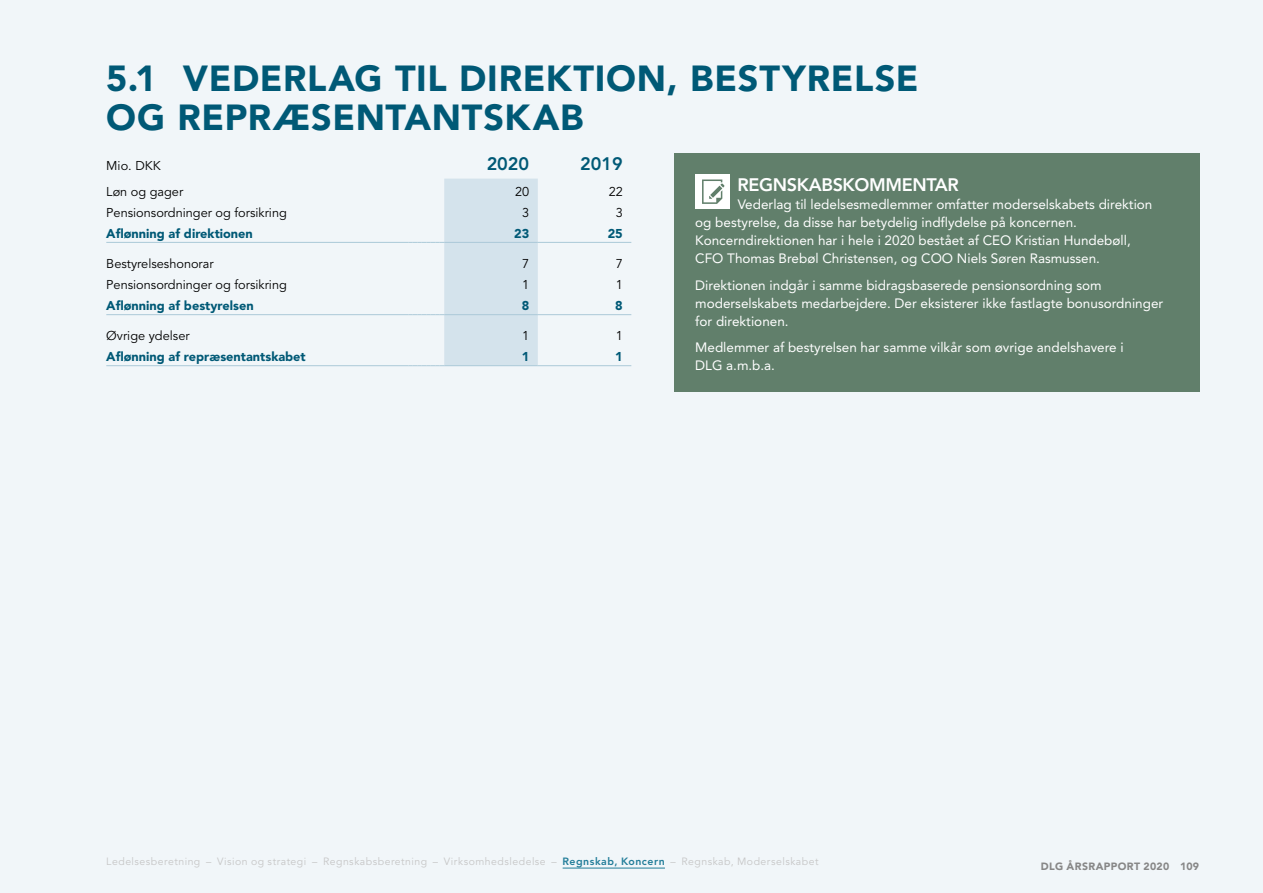
<style>
.page{position:relative;width:1263px;height:893px;background:#f1f6f9}
.page>*{position:absolute;margin:0;border:0;box-sizing:border-box;transform-origin:0 0}
.t1{font:900 36px/39px "Avenir LT Std";letter-spacing:.02em;color:#005976}
.t2{font:800 18px "Avenir LT Std";letter-spacing:-.02em;color:#fff}
.t3{font:800 18px "Avenir LT Std";color:#005976}
.t4{font:13.5px/18px "Avenir LT Std";color:#fff}
.t5{font:12.75px "Avenir LT Std";color:#000}
.t6{font:900 12.75px "Avenir LT Std";color:#005976}
.t7{font:10.5px "Avenir LT Std";letter-spacing:.05em;color:#c6c6c6}
.t8{font:900 10.5px "Avenir LT Std";letter-spacing:.035em;color:#878787}
.s1{font-weight:800;color:#227d99}
</style>
<div class="page">
<div style="left:674px;top:153px;width:526px;height:239px;background:#617f6b"></div>
<div style="left:695px;top:174px;width:34px;height:34px;background:#fff"></div>
<svg style="left:702px;top:179px;width:22px;height:25px"></svg>
<hr style="left:106px;top:242px;width:302px;height:1px;background:#abc9d8">
<hr style="left:106px;top:314px;width:302px;height:1px;background:#abc9d8">
<hr style="left:538px;top:242px;width:93px;height:1px;background:#abc9d8">
<hr style="left:538px;top:314px;width:93px;height:1px;background:#abc9d8">
<hr style="left:106px;top:365px;width:302px;height:1px;background:#abc9d8">
<svg style="left:408px;top:179px;width:130px;height:187px"></svg>
<hr style="left:444px;top:365px;width:94px;height:1px;background:#abc9d8">
<hr style="left:538px;top:365px;width:93px;height:1px;background:#abc9d8">
<hr style="left:563px;top:868px;width:102px;height:1px;background:#227d99">
<h1 class="t1" style="left:106px;top:59px;width:814px">5.1 VEDERLAG TIL DIREKTION, BESTYRELSE<br>OG REPRÆSENTANTSKAB</h1>
<p class="t5" style="left:106px;top:158px;width:56px">Mio. DKK</p>
<h2 class="t3" style="left:487px;top:153px;width:44px">2020</h2>
<h2 class="t3" style="left:580px;top:153px;width:44px">2019</h2>
<p class="t5" style="left:106px;top:184px;width:78px">Løn og gager</p>
<p class="t5" style="left:515px;top:184px;width:16px">20</p>
<p class="t5" style="left:609px;top:184px;width:16px">22</p>
<p class="t5" style="left:106px;top:205px;width:182px">Pensionsordninger og forsikring</p>
<p class="t5" style="left:522px;top:205px;width:9px">3</p>
<p class="t5" style="left:616px;top:205px;width:9px">3</p>
<p class="t6" style="left:106px;top:226px;width:148px">Aflønning af direktionen</p>
<p class="t6" style="left:514px;top:226px;width:17px">23</p>
<p class="t6" style="left:608px;top:226px;width:17px">25</p>
<p class="t5" style="left:106px;top:256px;width:109px">Bestyrelseshonorar</p>
<p class="t5" style="left:522px;top:256px;width:9px">7</p>
<p class="t5" style="left:616px;top:256px;width:9px">7</p>
<p class="t5" style="left:106px;top:277px;width:182px">Pensionsordninger og forsikring</p>
<p class="t5" style="left:522px;top:277px;width:9px">1</p>
<p class="t5" style="left:616px;top:277px;width:9px">1</p>
<p class="t6" style="left:106px;top:298px;width:149px">Aflønning af bestyrelsen</p>
<p class="t6" style="left:522px;top:298px;width:9px">8</p>
<p class="t6" style="left:615px;top:298px;width:9px">8</p>
<p class="t5" style="left:106px;top:328px;width:85px">Øvrige ydelser</p>
<p class="t5" style="left:522px;top:328px;width:9px">1</p>
<p class="t5" style="left:616px;top:328px;width:9px">1</p>
<p class="t6" style="left:106px;top:349px;width:201px">Aflønning af repræsentantskabet</p>
<p class="t6" style="left:522px;top:349px;width:9px">1</p>
<p class="t6" style="left:615px;top:349px;width:9px">1</p>
<h2 class="t2" style="left:737px;top:174px;width:223px">REGNSKABSKOMMENTAR</h2>
<p class="t4" style="left:695px;top:196px;width:459px;text-indent:43px">Vederlag til ledelsesmedlemmer omfatter moderselskabets direktion og bestyrelse, da disse har betydelig indflydelse på koncernen.<br>Koncerndirektionen har i hele i 2020 bestået af CEO Kristian Hundebøll, CFO Thomas Brebøl Christensen, og COO Niels Søren Rasmussen.</p>
<p class="t4" style="left:695px;top:276px;width:469px">Direktionen indgår i samme bidragsbaserede pensionsordning som moderselskabets medarbejdere. Der eksisterer ikke fastlagte bonusordninger for direktionen.</p>
<p class="t4" style="left:695px;top:339px;width:430px">Medlemmer af bestyrelsen har samme vilkår som øvrige andelshavere i<br>DLG a.m.b.a.</p>
<p class="t7" style="left:106px;top:855px;width:714px">Ledelsesberetning – Vision og strategi – Regnskabsberetning – Virksomhedsledelse – <span class="s1">Regnskab, Koncern</span> – Regnskab, Moderselskabet</p>
<p class="t8" style="left:1041px;top:860px;width:160px">DLG ÅRSRAPPORT 2020 109</p>
</div>
